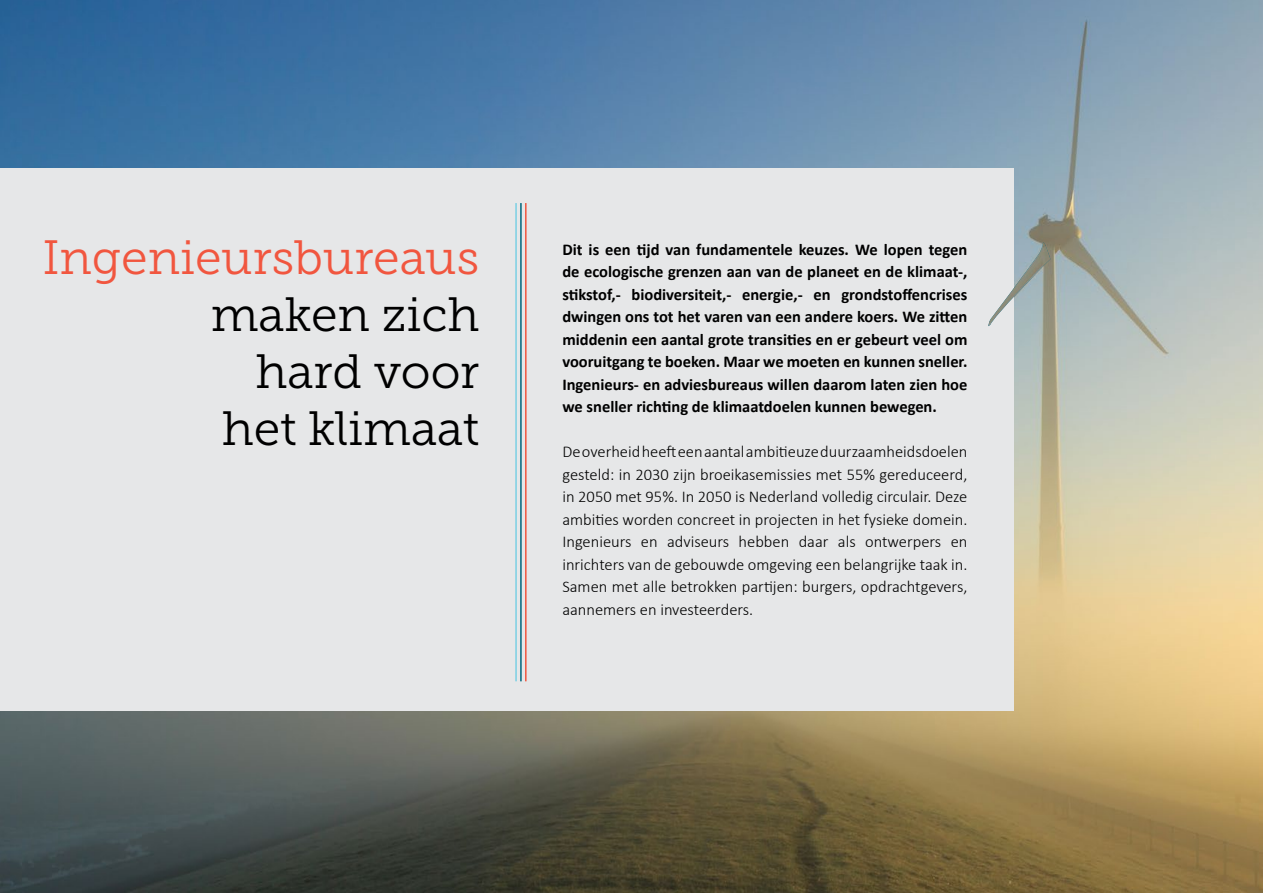
<style>
.page{position:relative;width:1263px;height:893px;background:#fff}
.page>*{position:absolute;margin:0;border:0;box-sizing:border-box;transform-origin:0 0}
.t1{font:48px/57px "Museo Slab 300";color:#000;text-align:right}
.t2{font:48px "Museo Slab 300";color:#f1563f}
.t3{font:700 16.5px/22.5px "Calibri";color:#000;text-align:justify}
.t4{font:300 16.5px/22.5px "Calibri";color:#000;text-align:justify}
</style>
<div class="page">
<img style="left:0;top:0;width:1263px;height:893px">
<div style="left:0;top:169px;width:1014px;height:542px;background:#e6e7e8"></div>
<hr style="left:525px;top:203px;width:1px;height:478px;background:#f1563f">
<hr style="left:520px;top:203px;width:2px;height:478px;background:#00667d">
<hr style="left:515px;top:203px;width:2px;height:478px;background:#7ad0e4">
<svg style="left:1014px;top:236px;width:36px;height:6px"></svg>
<img style="left:988px;top:242px;width:62px;height:85px">
<h1 class="t2" style="left:42px;top:231px;width:439px">Ingenieursbureaus</h1>
<h1 class="t1" style="left:211px;top:286px;width:270px">maken zich hard voor het klimaat</h1>
<p class="t3" style="left:562px;top:238px;width:407px">Dit is een tijd van fundamentele keuzes. We lopen tegen de ecologische grenzen aan van de planeet en de klimaat-, stikstof,- biodiversiteit,- energie,- en grondstoffencrises dwingen ons tot het varen van een andere koers. We zitten middenin een aantal grote transities en er gebeurt veel om vooruitgang te boeken. Maar we moeten en kunnen sneller.<br>Ingenieurs- en adviesbureaus willen daarom laten zien hoe we sneller richting de klimaatdoelen kunnen bewegen.</p>
<p class="t4" style="left:562px;top:440px;width:407px">De overheid heeft een aantal ambitieuze duurzaamheidsdoelen gesteld: in 2030 zijn broeikasemissies met 55% gereduceerd, in 2050 met 95%. In 2050 is Nederland volledig circulair. Deze ambities worden concreet in projecten in het fysieke domein.<br>Ingenieurs en adviseurs hebben daar als ontwerpers en inrichters van de gebouwde omgeving een belangrijke taak in.<br>Samen met alle betrokken partijen: burgers, opdrachtgevers, aannemers en investeerders.</p>
</div>
